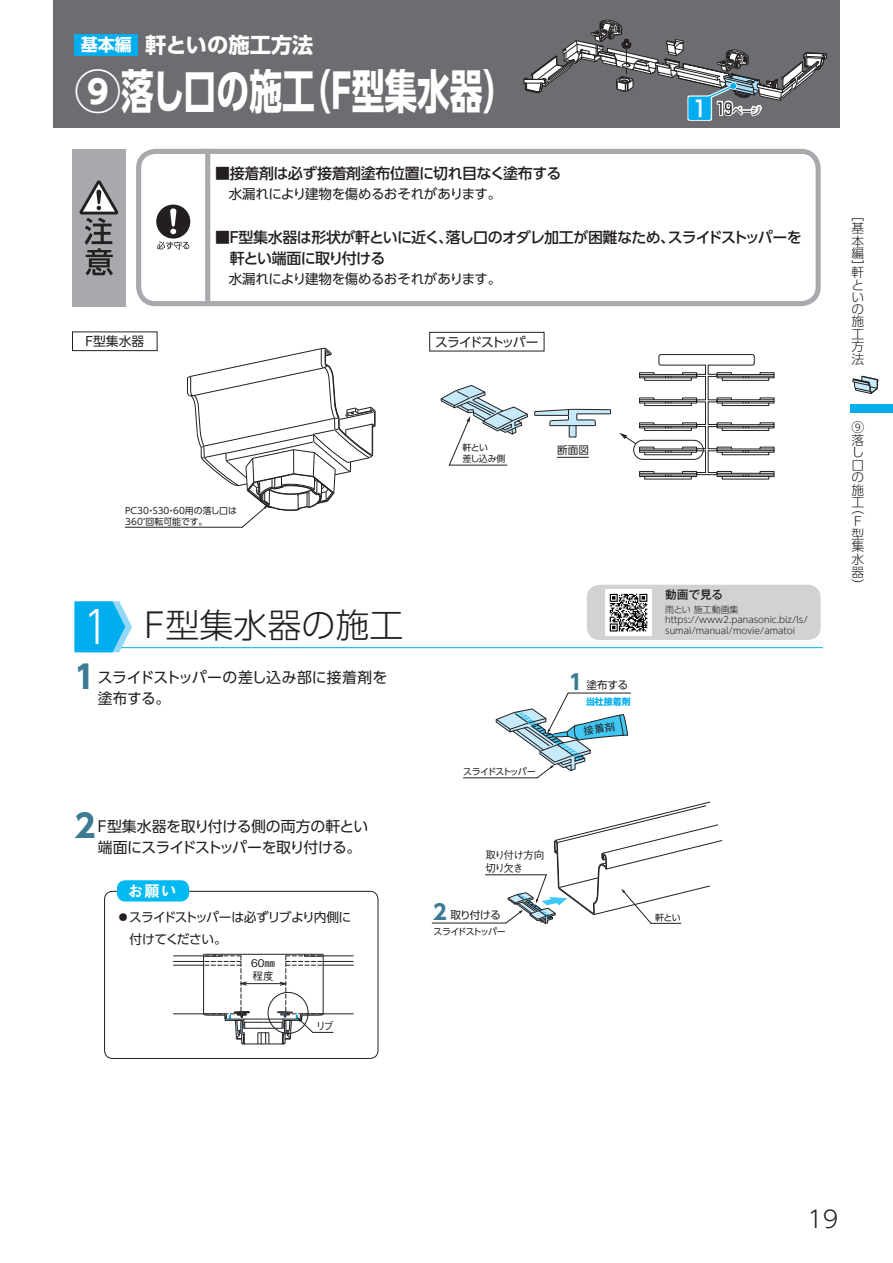
<style>
.page{position:relative;width:893px;height:1263px;background:#fff}
.page>*{position:absolute;margin:0;border:0;box-sizing:border-box;transform-origin:0 0}
.t1{font:700 46.8px "UD Shin Go Pro";color:#fff}
.t2{font:300 44.7px "UD Shin Go Pro";color:#fff}
.t3{font:300 34.05px "UD Shin Go Pro";color:#231f20}
.t4{font:300 23.4px "UD Shin Go Pro";color:#231f20}
.t5{font:700 21.3px "UD Shin Go Pro";color:#fff}
.t6{font:700 16.95px "UD Shin Go Pro";color:#fff}
.t7{font:15.9px "Midashi Go Pro MB31";color:#fff}
.t8{font:500 15px "UD Shin Go Pro";letter-spacing:-.035em;color:#231f20}
.t9{font:500 15px "UD Shin Go Pro";letter-spacing:-.055em;color:#231f20}
.本文スタイル_箇条書き{font:14.85px/21.3px "UD Shin Go Pro";letter-spacing:-.03em;color:#231f20}
.t10{font:13.5px "UD Shin Go Pro";letter-spacing:-.025em;color:#231f20}
.本文スタイル_箇条書き-2{font:12.75px/21.3px "UD Shin Go Pro";letter-spacing:-.06em;color:#231f20}
.t11{font:300 12.75px/12.5px "UD Shin Go Pro";color:#231f20;text-align:justify}
.本文スタイル_箇条書き-3{font:12.75px "UD Shin Go Pro";letter-spacing:-.1em;color:#231f20}
.t12{font:500 11.7px "Gothic MB101 Pro";letter-spacing:-.01em;color:#231f20}
.t13{font:500 10.65px/12.8px "Gothic BBB Pro";letter-spacing:-.125em;color:#231f20}
.t14{font:10.65px "Shin Go Pro";letter-spacing:-.055em;color:#231f20}
.t15{font:10.65px "UD Shin Go Pro";color:#231f20}
.t16{font:9.6px "Shin Go Pro";color:#231f20}
.t17{font:300 9px "UD Shin Go Pro";color:#231f20}
.t18{font:9px/10.6px "UD Shin Go Pro";color:#231f20}
.t19{font:9px "UD Shin Go Pro";letter-spacing:-.1em;color:#231f20}
.t20{font:9px "UD Shin Go Pro";letter-spacing:-.05em;color:#231f20}
.t21{font:700 9px "Shin Go Pro";color:#00aeef}
.s1{font-family:"Shin Go Pro De";font-weight:700;font-size:25.5px;color:#fff}
.s2{font-family:"Shin Go Pro De";font-weight:700;font-size:25.5px;color:#00aeef}
.s3{font-size:15.9px}
.s4{font-weight:700;font-size:31.8px;color:#3c7b93}
.s5{font-family:"Shin Go Pro"}
.s6{font-family:"UD Shin Go Pro";font-weight:700;font-size:20.85px;color:#3c7b93}
</style>
<div class="page">
<div style="left:850px;top:404px;width:43px;height:8px;background:#00aeef"></div>
<svg style="left:852px;top:375px;width:27px;height:19px"></svg>
<div style="left:53px;top:0;width:787px;height:128px;background:#6c6d70"></div>
<div style="left:74px;top:34px;width:64px;height:21px;background:#00aeef"></div>
<div style="left:687px;top:95px;width:25px;height:26px;border:3px solid #fff"></div>
<svg style="left:523px;top:19px;width:304px;height:99px"></svg>
<svg style="left:619px;top:354px;width:156px;height:126px"></svg>
<svg style="left:440px;top:385px;width:88px;height:80px"></svg>
<svg style="left:534px;top:409px;width:77px;height:29px"></svg>
<svg style="left:186px;top:348px;width:190px;height:180px"></svg>
<hr style="left:125px;top:527px;width:117px;height:1px;background:#231f20">
<hr style="left:557px;top:457px;width:32px;height:1px;background:#231f20">
<hr style="left:323px;top:965px;width:30px;height:1px;background:#231f20">
<hr style="left:323px;top:961px;width:30px;height:1px;background:#231f20">
<hr style="left:323px;top:1013px;width:30px;height:1px;background:#231f20">
<hr style="left:323px;top:955px;width:30px;height:1px;background:#231f20">
<hr style="left:173px;top:965px;width:31px;height:1px;background:#231f20">
<hr style="left:173px;top:961px;width:31px;height:1px;background:#231f20">
<hr style="left:173px;top:1013px;width:31px;height:1px;background:#231f20">
<hr style="left:173px;top:955px;width:31px;height:1px;background:#231f20">
<svg style="left:203px;top:954px;width:131px;height:91px"></svg>
<div style="left:268px;top:992px;width:40px;height:42px;border:1px solid #231f20;border-radius:50%"></div>
<div style="left:104px;top:891px;width:274px;height:168px;border:1px solid #231f20;border-radius:8px"></div>
<div style="left:117px;top:880px;width:72px;height:21px;background:#00baf1;border-radius:9px"></div>
<div style="left:136px;top:149px;width:685px;height:157px;border:5px solid #a8a9ad;border-radius:17px"></div>
<div style="left:72px;top:149px;width:53px;height:157px;background:#a8a9ad"></div>
<svg style="left:79px;top:180px;width:40px;height:95px"></svg>
<div style="left:205px;top:149px;width:5px;height:154px;background:#a8a9ad"></div>
<div style="left:156px;top:205px;width:34px;height:34px;background:#231f20;border-radius:50%"></div>
<svg style="left:157px;top:242px;width:32px;height:7px"></svg>
<svg style="left:170px;top:208px;width:6px;height:26px"></svg>
<hr style="left:485px;top:874px;width:61px;height:1px;background:#231f20">
<hr style="left:432px;top:923px;width:74px;height:1px;background:#231f20">
<hr style="left:463px;top:777px;width:74px;height:1px;background:#231f20">
<hr style="left:568px;top:693px;width:63px;height:1px;background:#231f20">
<svg style="left:505px;top:801px;width:218px;height:124px"></svg>
<div style="left:72px;top:332px;width:85px;height:19px;border:1px solid #231f20"></div>
<div style="left:429px;top:332px;width:115px;height:19px;border:1px solid #231f20"></div>
<hr style="left:74px;top:647px;width:749px;height:1px;background:#00aeef">
<svg style="left:74px;top:601px;width:58px;height:51px;background:#2ebcf1"></svg>
<div style="left:587px;top:585px;width:234px;height:55px;background:#d1d2d4;border-radius:13px"></div>
<svg style="left:605px;top:589px;width:47px;height:47px"></svg>
<svg style="left:610px;top:594px;width:37px;height:37px"></svg>
<svg style="left:495px;top:692px;width:133px;height:86px"></svg>
<p class="t6" style="left:81px;top:31px;width:53px">基本編</p>
<p class="t5" style="left:145px;top:27px;width:170px">軒といの施工方法</p>
<p class="t1" style="left:74px;top:53px;width:442px">⑨落し口の施工（F型集水器）</p>
<p class="t16" style="left:687px;top:103px;width:75px"><span class="s1">■</span><span class="s2">1</span> <span class="s3">19</span>ページ</p>
<p class="t8" style="left:215px;top:161px;width:348px">■接着剤は必ず接着剤塗布位置に切れ目なく塗布する</p>
<p class="t10" style="left:215px;top:183px;width:288px">　水漏れにより建物を傷めるおそれがあります。</p>
<p class="t8" style="left:215px;top:225px;width:588px">■F型集水器は形状が軒といに近く、落し口のオダレ加工が困難なため、スライドストッパーを</p>
<p class="t9" style="left:215px;top:246px;width:172px">　軒とい端面に取り付ける</p>
<p class="t10" style="left:215px;top:268px;width:288px">　水漏れにより建物を傷めるおそれがあります。</p>
<p class="本文スタイル_箇条書き-2" style="left:85px;top:330px;width:60px">F型集水器</p>
<p class="本文スタイル_箇条書き-3" style="left:435px;top:331px;width:105px">スライドストッパー</p>
<p class="t18" style="left:125px;top:505px;width:113px">PC30・S30・60用の落し口は<br>360゜回転可能です。</p>
<p class="t2" style="left:85px;top:591px;width:24px">1</p>
<p class="t3" style="left:145px;top:597px;width:260px">F型集水器の施工</p>
<p class="本文スタイル_箇条書き" style="left:98px;top:666px;width:291px;text-indent:-24px"><span class="s4">1</span>スライドストッパーの差し込み部に<span class="s5">接着剤を</span>塗布する。</p>
<p class="本文スタイル_箇条書き" style="left:98px;top:815px;width:272px;text-indent:-24px"><span class="s4">2</span> F型集水器を取り付ける側の両方の軒とい端面にスライドストッパーを取り付ける。</p>
<p class="t7" style="left:128px;top:878px;width:51px">お願い</p>
<p class="本文スタイル_箇条書き-2" style="left:130px;top:906px;width:223px;text-indent:-13px">◦スライドストッパーは必ずリブより内側に付けてください。</p>
<p class="t13" style="left:251px;top:955px;width:26px">60㎜程度</p>
<p class="t13" style="left:316px;top:1018px;width:20px">リブ</p>
<p class="t20" style="left:462px;top:441px;width:27px">軒とい</p>
<p class="t15" style="left:557px;top:441px;width:33px">断面図</p>
<p class="t20" style="left:462px;top:451px;width:45px">差し込み側</p>
<p class="t19" style="left:463px;top:764px;width:74px">スライドストッパー</p>
<p class="t14" style="left:566px;top:676px;width:64px"><span class="s6">１</span>塗布する</p>
<p class="t21" style="left:586px;top:695px;width:46px">当社接着剤</p>
<p class="t12" style="left:665px;top:585px;width:59px">動画で見る</p>
<p class="t17" style="left:665px;top:602px;width:75px">雨とい 施工動画集</p>
<p class="t17" style="left:665px;top:613px;width:144px">https://www2.panasonic.biz/ls/</p>
<p class="t17" style="left:665px;top:623px;width:131px">sumai/manual/movie/amatoi</p>
<p class="t13" style="left:485px;top:848px;width:61px">取り付け方向切り欠き</p>
<p class="t14" style="left:430px;top:906px;width:73px"><span class="s6">２</span>取り付ける</p>
<p class="t19" style="left:433px;top:925px;width:74px">スライドストッパー</p>
<p class="t20" style="left:655px;top:910px;width:27px">軒とい</p>
<p class="t11" style="left:851px;top:208px;width:14px">［基本編］</p>
<p class="t11" style="left:851px;top:265px;width:14px">軒といの施工方法</p>
<p class="t11" style="left:851px;top:421px;width:14px">⑨落し口の施工</p>
<p class="t11" style="left:851px;top:501px;width:14px;text-align:left">（<br>F型集水器）</p>
<h3 class="t4" style="left:807px;top:1200px;width:32px">19</h3>
</div>
